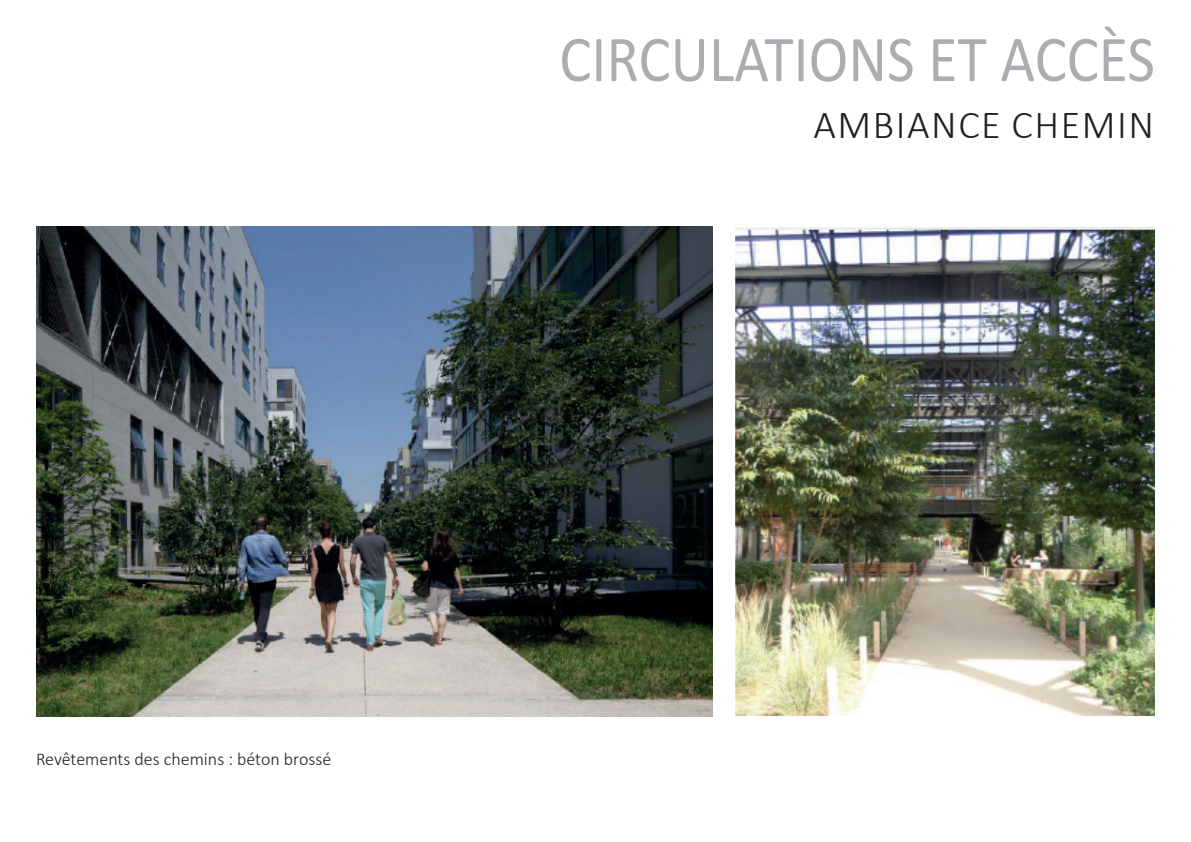
<style>
.page{position:relative;width:1191px;height:842px;background:#fff}
.page>*{position:absolute;margin:0;border:0;box-sizing:border-box;transform-origin:0 0}
.t1{font:66px "Calibri";color:#acadb1;scale:.91 1}
.t2{font:300 40px "Calibri";letter-spacing:.04em;color:#231f20}
.t3{font:300 18px "Calibri";color:#231f20}
</style>
<div class="page">
<img style="left:735px;top:227px;width:420px;height:489px">
<img style="left:36px;top:227px;width:676px;height:490px">
<p class="t1" style="left:559px;top:18px;width:656px">CIRCULATIONS ET ACCÈS</p>
<p class="t2" style="left:813px;top:100px;width:342px">AMBIANCE CHEMIN</p>
<p class="t3" style="left:36px;top:748px;width:297px">Revêtements des chemins : béton brossé</p>
</div>
